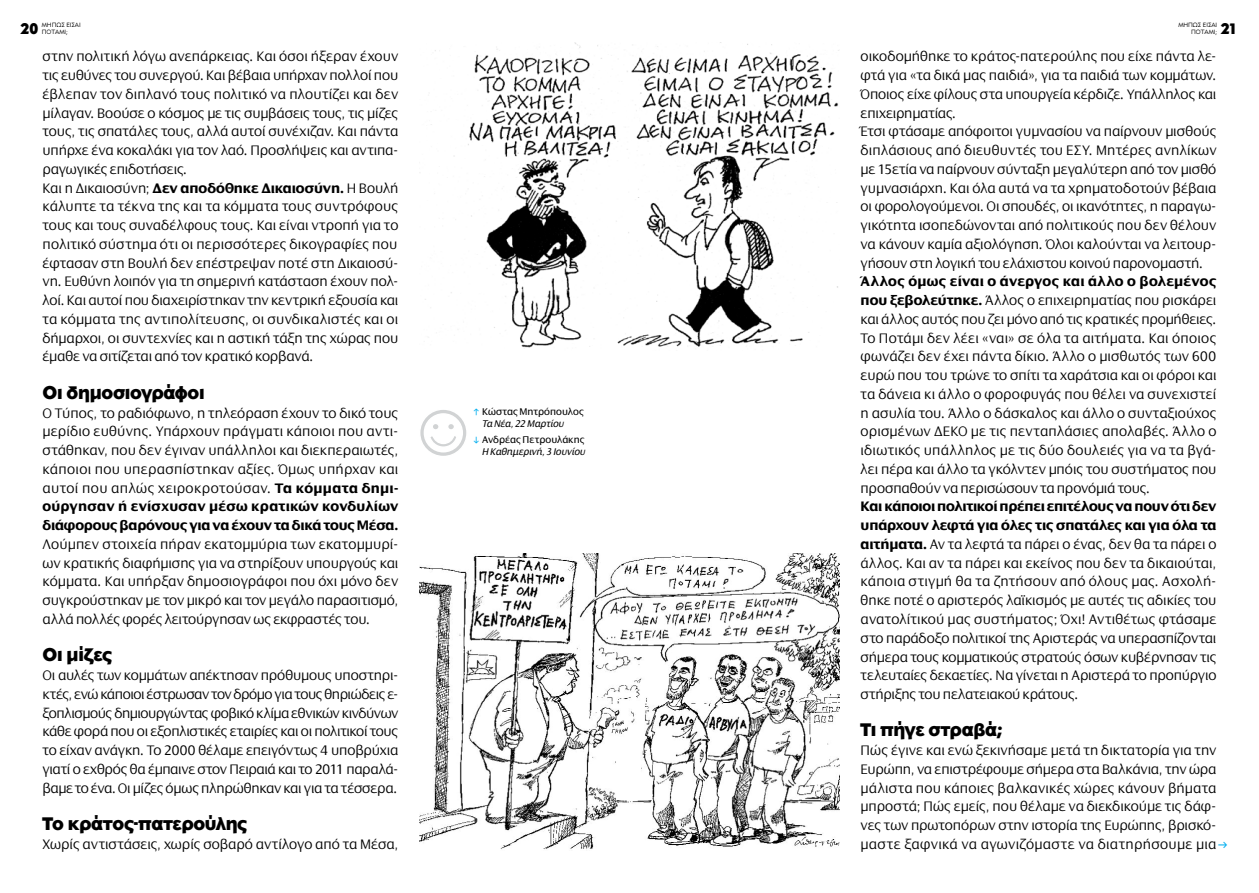
<style>
.page{position:relative;width:1259px;height:893px;background:#fff}
.page>*{position:absolute;margin:0;border:0;box-sizing:border-box;transform-origin:0 0}
.t1{font:18px "Nivea Bold GR";letter-spacing:-.015em;color:#000}
.t2{font:15px "Nivea Bold GR";color:#000}
.t3{font:300 14.85px/18.8px "Vialog";letter-spacing:.005em;color:#000;text-align:justify}
.t4{font:italic 10.5px/12px "Vialog";color:#000;text-align:right}
.t5{font:10.5px/12px "Vialog";letter-spacing:.005em;color:#000}
.t6{font:6.15px/6.6px "Nivea Light GR";color:#000}
.s1{font-weight:700}
.s2{font-family:"Fedra Sans Pro";color:#00aeef}
.s3{font-style:italic}
.s4{font-family:"Fedra Sans Pro";font-style:normal;color:#00aeef}
.s5{font-style:normal}
.s6{font-family:"Fedra Sans Pro";font-weight:400;font-size:13.5px;color:#00aeef}
</style>
<div class="page">
<img style="left:420px;top:553px;width:419px;height:296px">
<img style="left:425px;top:43px;width:414px;height:305px">
<svg style="left:420px;top:410px;width:47px;height:46px"></svg>
<p class="t2" style="left:20px;top:19px;width:19px">20</p>
<p class="t6" style="left:42px;top:22px;width:40px">μηπως εισαι ποταμι;</p>
<p class="t2" style="left:1220px;top:19px;width:17px">21</p>
<p class="t6" style="left:1178px;top:22px;width:40px;text-align:right">μηπως εισαι<br>Π οταμι;</p>
<p class="t3" style="left:43px;top:48px;width:357px;text-align:left">στην πολιτική λόγω ανεπάρκειας. Και όσοι ήξεραν έχουν τις ευθύνες του συνεργού. Και βέβαια υπήρχαν πολλοί που έβλεπαν τον διπλανό τους πολιτικό να πλουτίζει και δεν μίλαγαν. Βοούσε ο κόσμος με τις συμβάσεις τους, τις μίζες τους, τις σπατάλες τους, αλλά αυτοί συνέχιζαν. Και πάντα υπήρχε ένα κοκαλάκι για τον λαό. Προσλήψεις και αντιπα&shy;ραγωγικές επιδοτήσεις.<br>Και η Δικαιοσύνη; <span class="s1">Δεν αποδόθηκε Δικαιοσύνη.</span> Η Βουλή κάλυπτε τα τέκνα της και τα κόμματα τους συντρόφους τους και τους συναδέλφους τους. Και είναι ντροπή για το πολιτικό σύστημα ότι οι περισσότερες δικογραφίες που έφτασαν στη Βουλή δεν επέστρεψαν ποτέ στη Δικαιοσύ&shy;νη. Ευθύνη λοιπόν για τη σημερινή κατάσταση έχουν πολ&shy;λοί. Και αυτοί που διαχειρίστηκαν την κεντρική εξουσία και τα κόμματα της αντιπολίτευσης, οι συνδικαλιστές και οι δήμαρχοι, οι συντεχνίες και η αστική τάξη της χώρας που έμαθε να σιτίζεται από τον κρατικό κορβανά.</p>
<p class="t1" style="left:43px;top:381px;width:164px">Οι δημοσιογράφοι</p>
<p class="t3" style="left:43px;top:404px;width:357px">Ο Τύπος, το ραδιόφωνο, η τηλεόραση έχουν το δικό τους μερίδιο ευθύνης. Υπάρχουν πράγματι κάποιοι που αντι&shy;στάθηκαν, που δεν έγιναν υπάλληλοι και διεκπεραιωτές, κάποιοι που υπερασπίστηκαν αξίες. Όμως υπήρχαν και αυτοί που απλώς χειροκροτούσαν. <span class="s1">Τα κόμματα δημι&shy;ούργησαν ή ενίσχυσαν μέσω κρατικών κονδυλίων διάφορους βαρόνους για να έχουν τα δικά τους Μέσα.</span></p>
<p class="t3" style="left:43px;top:535px;width:357px">Λούμπεν στοιχεία πήραν εκατομμύρια των εκατομμυρί&shy;ων κρατικής διαφήμισης για να στηρίξουν υπουργούς και κόμματα. Και υπήρξαν δημοσιογράφοι που όχι μόνο δεν συγκρούστηκαν με τον μικρό και τον μεγάλο παρασιτισμό, αλλά πολλές φορές λειτούργησαν ως εκφραστές του.</p>
<p class="t1" style="left:43px;top:643px;width:71px">Οι μίζες</p>
<p class="t3" style="left:43px;top:666px;width:357px">Οι αυλές των κομμάτων απέκτησαν πρόθυμους υποστηρι&shy;κτές, ενώ κάποιοι έστρωσαν τον δρόμο για τους θηριώδεις ε&shy;ξοπλισμούς δημιουργώντας φοβικό κλίμα εθνικών κινδύνων κάθε φορά που οι εξοπλιστικές εταιρίες και οι πολιτικοί τους το είχαν ανάγκη. Το 2000 θέλαμε επειγόντως 4 υποβρύχια γιατί ο εχθρός θα έμπαινε στον Πειραιά και το 2011 παραλά&shy;βαμε το ένα. Οι μίζες όμως πληρώθηκαν και για τα τέσσερα.</p>
<p class="t1" style="left:43px;top:812px;width:206px">Το κράτος-πατερούλης</p>
<p class="t3" style="left:43px;top:835px;width:357px">Χωρίς αντιστάσεις, χωρίς σοβαρό αντίλογο από τα Μέσα,</p>
<p class="t5" style="left:482px;top:406px;width:103px;text-indent:-9px"><span class="s2">↑</span> Κώστας Μητρόπουλος<br><span class="s3">Τα Νέα, 22 Μαρτίου</span></p>
<p class="t4" style="left:472px;top:434px;width:114px"><span class="s4">↓</span> <span class="s5">Aνδρέας Πετρουλάκης<br></span>Η Καθημερινή, 3 Ιουνίου</p>
<p class="t3" style="left:860px;top:48px;width:357px;text-align:left">οικοδομήθηκε το κράτος-πατερούλης που είχε πάντα λε&shy;φτά για «τα δικά μας παιδιά», για τα παιδιά των κομμάτων.<br>Όποιος είχε φίλους στα υπουργεία κέρδιζε. Υπάλληλος και επιχειρηματίας.<br>Έτσι φτάσαμε απόφοιτοι γυμνασίου να παίρνουν μισθούς διπλάσιους από διευθυντές του ΕΣΥ. Μητέρες ανηλίκων με 15ετία να παίρνουν σύνταξη μεγαλύτερη από τον μισθό γυμνασιάρχη. Και όλα αυτά να τα χρηματοδοτούν βέβαια οι φορολογούμενοι. Οι σπουδές, οι ικανότητες, η παραγω&shy;γικότητα ισοπεδώνονται από πολιτικούς που δεν θέλουν να κάνουν καμία αξιολόγηση. Όλοι καλούνται να λειτουρ&shy;γήσουν στη λογική του ελάχιστου κοινού παρονομαστή.</p>
<p class="t3" style="left:860px;top:273px;width:357px"><span class="s1">Άλλος όμως είναι ο άνεργος και άλλο ο βολεμένος που ξεβολεύτηκε.</span> Άλλος ο επιχειρηματίας που ρισκάρει και άλλος αυτός που ζει μόνο από τις κρατικές προμήθειες.<br>Το Ποτάμι δεν λέει «ναι» σε όλα τα αιτήματα. Και όποιος φωνάζει δεν έχει πάντα δίκιο. Άλλο ο μισθωτός των 600 ευρώ που του τρώνε το σπίτι τα χαράτσια και οι φόροι και τα δάνεια κι άλλο ο φοροφυγάς που θέλει να συνεχιστεί η ασυλία του. Άλλο ο δάσκαλος και άλλο ο συνταξιούχος ορισμένων ΔΕΚΟ με τις πενταπλάσιες απολαβές. Άλλο ο ιδιωτικός υπάλληλος με τις δύο δουλειές για να τα βγά&shy;λει πέρα και άλλο τα γκόλντεν μπόις του συστήματος που προσπαθούν να περισώσουν τα προνόμιά τους.</p>
<p class="t3" style="left:860px;top:498px;width:357px"><span class="s1">Και κάποιοι πολιτικοί πρέπει επιτέλους να πουν ότι δεν υπάρχουν λεφτά για όλες τις σπατάλες και για όλα τα αιτήματα.</span> Αν τα λεφτά τα πάρει ο ένας, δεν θα τα πάρει ο άλλος. Και αν τα πάρει και εκείνος που δεν τα δικαιούται, κάποια στιγμή θα τα ζητήσουν από όλους μας. Ασχολή&shy;θηκε ποτέ ο αριστερός λαϊκισμός με αυτές τις αδικίες του ανατολίτικού μας συστήματος; Όχι! Αντιθέτως φτάσαμε στο παράδοξο πολιτικοί της Αριστεράς να υπερασπίζονται σήμερα τους κομματικούς στρατούς όσων κυβέρνησαν τις τελευταίες δεκαετίες. Να γίνεται η Αριστερά το προπύργιο στήριξης του πελατειακού κράτους.</p>
<p class="t1" style="left:860px;top:718px;width:143px">Τι πήγε στραβά;</p>
<p class="t3" style="left:860px;top:741px;width:369px;text-align:left">Πώς έγινε και ενώ ξεκινήσαμε μετά τη δικτατορία για την Ευρώπη, να επιστρέφουμε σήμερα στα Βαλκάνια, την ώρα μάλιστα που κάποιες βαλκανικές χώρες κάνουν βήματα μπροστά; Πώς εμείς, που θέλαμε να διεκδικούμε τις δάφ&shy;νες των πρωτοπόρων στην ιστορία της Ευρώπης, βρισκό&shy;μαστε ξαφνικά να αγωνιζόμαστε να διατηρήσουμε μια<span class="s6">→</span></p>
</div>
